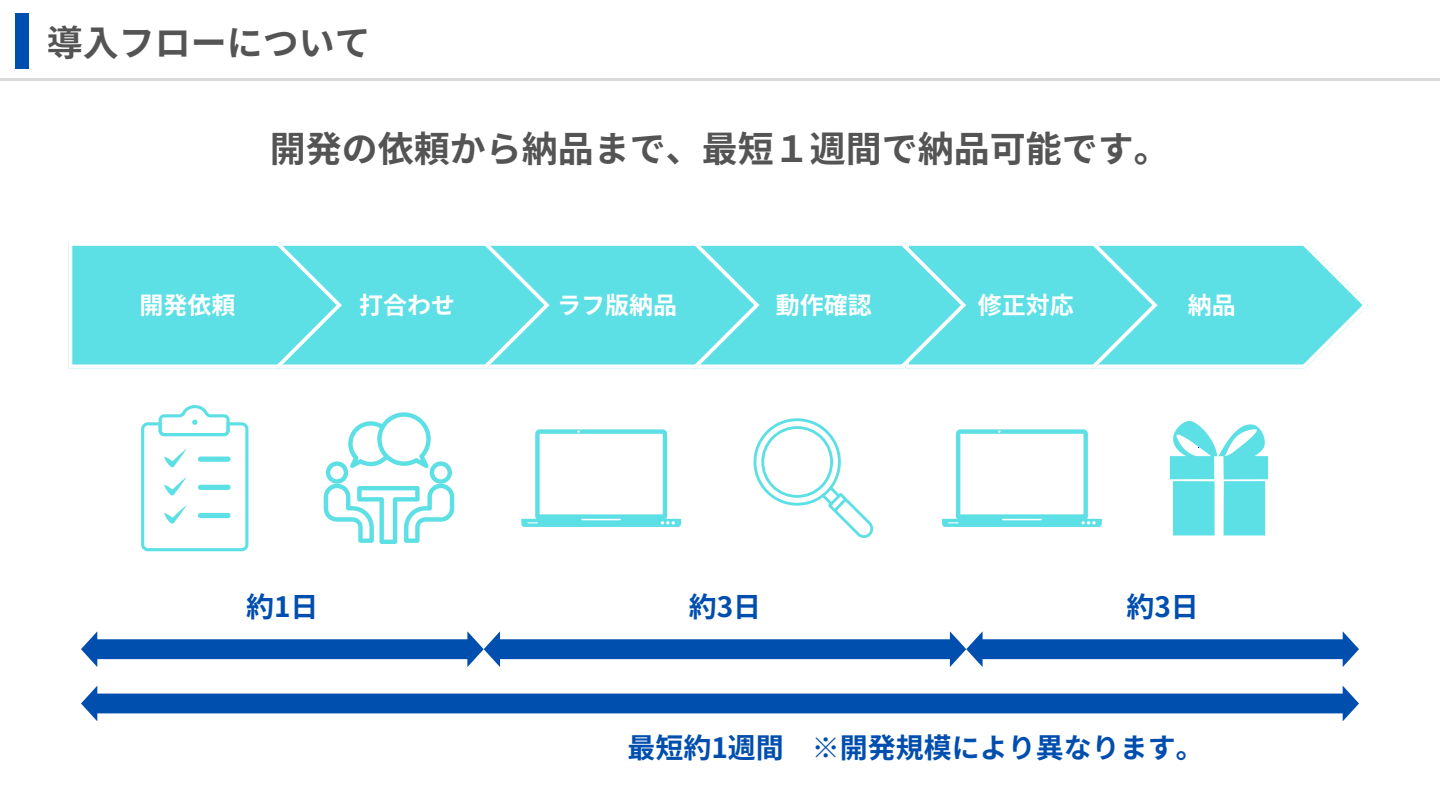
<style>
.page{position:relative;width:1440px;height:810px;background:#fff}
.page>*{position:absolute;margin:0;border:0;box-sizing:border-box;transform-origin:0 0}
.t1{font:700 36px "Noto Sans JP";color:#545454}
.t2{font:700 28px "Noto Sans JP";color:#004eae}
.t3{font:700 24px "Noto Sans JP";color:#fff}
</style>
<div class="page">
<div style="left:15px;top:13px;width:13px;height:56px;background:#004eae"></div>
<hr style="left:0;top:78px;width:1440px;height:3px;background:#d9d9d9">
<svg style="left:72px;top:242px;width:1296px;height:126px;background:#6ce2e7"></svg>
<svg style="left:324px;top:412px;width:130px;height:132px"></svg>
<svg style="left:141px;top:405px;width:107px;height:146px"></svg>
<div style="left:198px;top:513px;width:33px;height:5px;background:#5cdfe5;border-radius:3px"></div>
<svg style="left:521px;top:429px;width:161px;height:98px"></svg>
<svg style="left:753px;top:418px;width:121px;height:120px"></svg>
<svg style="left:1170px;top:421px;width:98px;height:114px"></svg>
<svg style="left:941px;top:429px;width:161px;height:98px"></svg>
<svg style="left:81px;top:631px;width:1278px;height:36px"></svg>
<svg style="left:81px;top:686px;width:1278px;height:35px"></svg>
<p class="t1" style="left:47px;top:14px;width:326px">導入フローについて</p>
<p class="t1" style="left:270px;top:120px;width:902px">開発の依頼から納品まで、最短１週間で納品可能です。</p>
<p class="t3" style="left:139px;top:286px;width:98px">開発依頼</p>
<p class="t3" style="left:359px;top:286px;width:98px">打合わせ</p>
<p class="t3" style="left:557px;top:286px;width:122px">ラフ版納品</p>
<p class="t3" style="left:776px;top:286px;width:98px">動作確認</p>
<h1 class="t3" style="left:978px;top:286px;width:98px">修正対応</h1>
<h1 class="t3" style="left:1188px;top:286px;width:49px">納品</h1>
<p class="t2" style="left:246px;top:584px;width:65px">約1日</p>
<p class="t2" style="left:689px;top:584px;width:65px">約3日</p>
<p class="t2" style="left:1126px;top:584px;width:65px">約3日</p>
<p class="t2" style="left:627px;top:725px;width:578px">最短約1週間 ※開発規模により異なります。</p>
</div>
